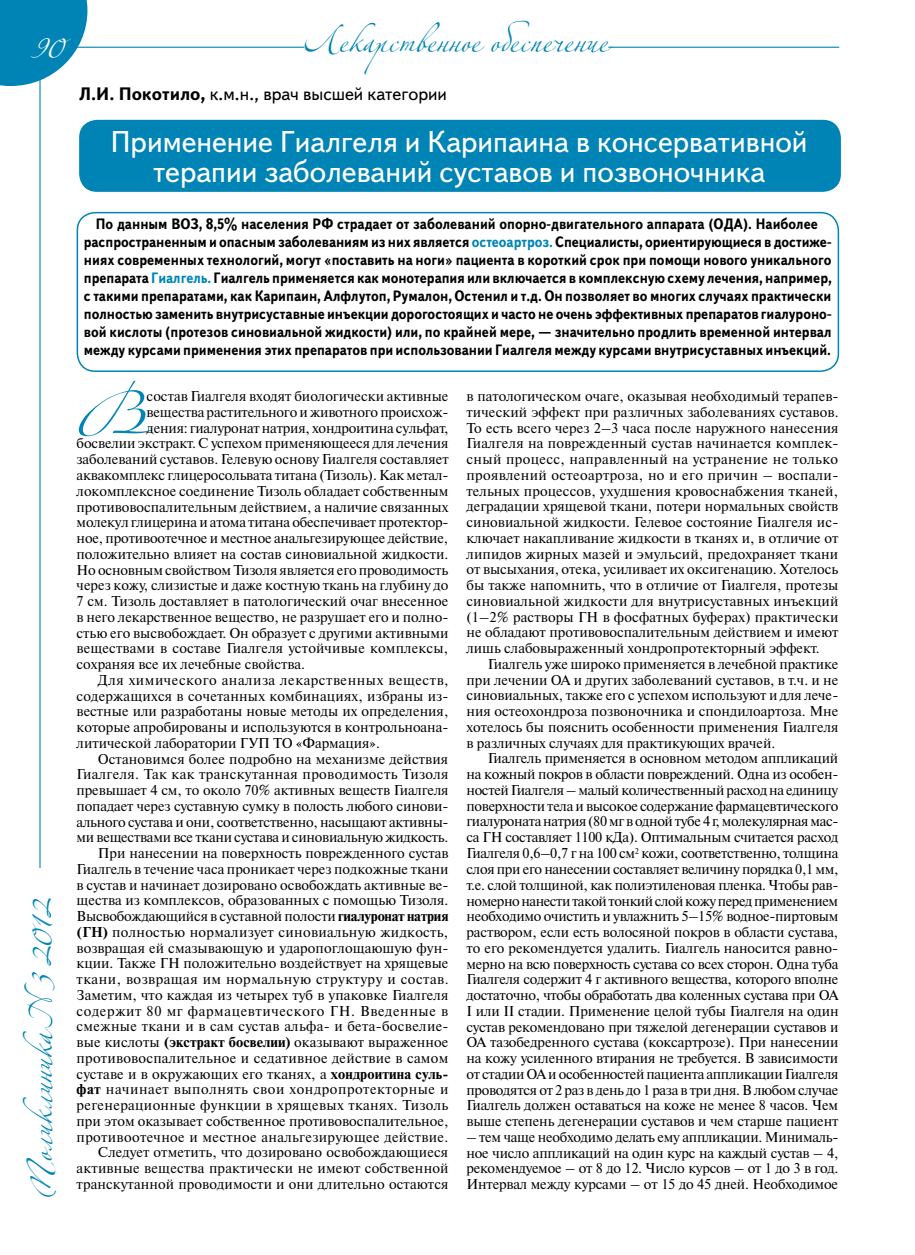
<style>
.page{position:relative;width:915px;height:1255px;background:#fff}
.page>*{position:absolute;margin:0;border:0;box-sizing:border-box;transform-origin:0 0}
.t1{font:77.25px "Zeferino One";color:#0084b6}
.t2{font:45px "Zeferino One";color:#0084b6}
.t3{font:45px "Zeferino One";color:#fff}
.t4{font:30px/30px "Text Book C";color:#fff;text-align:center}
.t5{font:18px "Text Book C";color:#000}
.t6{font:700 15px/18px "Text Book C";color:#000;text-align:center;scale:.9 1}
.t7{font:14.25px/15.8px "Newton C";color:#000;text-align:justify}
.t8{font:14.25px "Newton C";letter-spacing:.025em;color:#000}
.t9{font:14.25px "Newton C";letter-spacing:.035em;color:#000}
.t10{font:14.25px "Newton C";letter-spacing:.04em;color:#000}
.t11{font:14.25px "Newton C";letter-spacing:.02em;color:#000}
.s1{font-weight:700}
.s2{color:#0084b6}
</style>
<div class="page">
<hr style="left:60px;top:47px;width:779px;height:1px;background:#0084b6">
<svg style="left:0;top:0;width:87px;height:86px"></svg>
<hr style="left:39px;top:64px;width:2px;height:803px;background:#0084b6">
<div style="left:79px;top:120px;width:761px;height:72px;background:#0084b6;border-radius:18px"></div>
<div style="left:77px;top:212px;width:761px;height:160px;border:2px solid #0084b6;border-radius:18px"></div>
<div style="left:304px;top:12px;width:304px;height:39px;background:#fff"></div>
<h2 class="t3" style="left:32px;top:15px;width:34px">90</h2>
<h2 class="t2" style="left:304px;top:9px;width:305px">Лекарственное обеспечение</h2>
<p class="t5" style="left:79px;top:84px;width:369px"><span class="s1">Л.И. Покотило,</span> к.м.н., врач высшей категории</p>
<h3 class="t4" style="left:111px;top:127px;width:698px">Применение Гиалгеля и Карипаина в консервативной терапии заболеваний суставов и позвоночника</h3>
<p class="t6" style="left:84px;top:215px;width:832px">По данным ВОЗ, 8,5% населения РФ страдает от заболеваний опорно-двигательного аппарата (ОДА). Наиболее распространенным и опасным заболеваниям из них является <span class="s2">остеоартроз.</span> Специалисты, ориентирующиеся в достиже&shy;ниях современных технологий, могут «поставить на ноги» пациента в короткий срок при помощи нового уникального препарата <span class="s2">Гиалгель.</span> Гиалгель применяется как монотерапия или включается в комплексную схему лечения, например, с такими препаратами, как Карипаин, Алфлутоп, Румалон, Остенил и т.д. Он позволяет во многих случаях практически полностью заменить внутрисуставные инъекции дорогостоящих и часто не очень эффективных препаратов гиалуроно&shy;вой кислоты (протезов синовиальной жидкости) или, по крайней мере, — значительно продлить временной интервал между курсами применения этих препаратов при использовании Гиалгеля между курсами внутрисуставных инъекций.</p>
<h2 class="t2" style="left:9px;top:1198px;width:301px;rotate:-90deg">Поликлиника N3 2012</h2>
<h1 class="t1" style="left:77px;top:361px;width:71px">В</h1>
<p class="t7" style="left:147px;top:388px;width:303px">состав Гиалгеля входят биологически активные</p>
<p class="t7" style="left:147px;top:404px;width:303px">вещества растительного и животного происхож-</p>
<p class="t7" style="left:147px;top:420px;width:303px">дения: гиалуронат натрия, хондроитина сульфат,</p>
<p class="t7" style="left:77px;top:436px;width:373px">босвелии экстракт. С успехом применяющееся для лечения</p>
<p class="t7" style="left:77px;top:451px;width:373px">заболеваний суставов. Гелевую основу Гиалгеля составляет</p>
<p class="t7" style="left:77px;top:467px;width:373px">аквакомплекс глицеросольвата титана (Тизоль). Как метал-</p>
<p class="t7" style="left:77px;top:483px;width:373px">локомплексное соединение Тизоль обладает собственным</p>
<p class="t7" style="left:77px;top:499px;width:373px">противовоспалительным действием, а наличие связанных</p>
<p class="t7" style="left:77px;top:514px;width:373px">молекул глицерина и атома титана обеспечивает протектор-</p>
<p class="t7" style="left:77px;top:530px;width:373px">ное, противоотечное и местное анальгезирующее действие,</p>
<p class="t7" style="left:77px;top:546px;width:373px">положительно влияет на состав синовиальной жидкости.</p>
<p class="t7" style="left:77px;top:562px;width:373px">Но основным свойством Тизоля является его проводимость</p>
<p class="t7" style="left:77px;top:577px;width:373px">через кожу, слизистые и даже костную ткань на глубину до</p>
<p class="t7" style="left:77px;top:593px;width:373px">7 см. Тизоль доставляет в патологический очаг внесенное</p>
<p class="t7" style="left:77px;top:609px;width:373px">в него лекарственное вещество, не разрушает его и полно-</p>
<p class="t7" style="left:77px;top:625px;width:373px">стью его высвобождает. Он образует с другими активными</p>
<p class="t7" style="left:77px;top:640px;width:373px">веществами в составе Гиалгеля устойчивые комплексы,</p>
<p class="t7" style="left:77px;top:656px;width:230px">сохраняя все их лечебные свойства.</p>
<p class="t9" style="left:98px;top:672px;width:352px">Для химического анализа лекарственных веществ,</p>
<p class="t7" style="left:77px;top:687px;width:373px">содержащихся в сочетанных комбинациях, избраны из-</p>
<p class="t7" style="left:77px;top:703px;width:373px">вестные или разработаны новые методы их определения,</p>
<p class="t7" style="left:77px;top:719px;width:373px">которые апробированы и используются в контрольноана-</p>
<p class="t7" style="left:77px;top:735px;width:305px">литической лаборатории ГУП ТО «Фармация».</p>
<p class="t7" style="left:98px;top:750px;width:352px">Остановимся более подробно на механизме действия</p>
<p class="t8" style="left:77px;top:766px;width:373px">Гиалгеля. Так как транскутанная проводимость Тизоля</p>
<p class="t7" style="left:77px;top:782px;width:373px">превышает 4 см, то около 70% активных веществ Гиалгеля</p>
<p class="t7" style="left:77px;top:798px;width:373px">попадает через суставную сумку в полость любого синови-</p>
<p class="t7" style="left:77px;top:813px;width:373px">ального сустава и они, соответственно, насыщают активны-</p>
<p class="t7" style="left:77px;top:829px;width:373px">ми веществами все ткани сустава и синовиальную жидкость.</p>
<p class="t7" style="left:98px;top:845px;width:352px">При нанесении на поверхность поврежденного сустав</p>
<p class="t7" style="left:77px;top:861px;width:373px">Гиалгель в течение часа проникает через подкожные ткани</p>
<p class="t7" style="left:77px;top:876px;width:373px">в сустав и начинает дозировано освобождать активные ве-</p>
<p class="t7" style="left:77px;top:892px;width:373px">щества из комплексов, образованных с помощью Тизоля.</p>
<p class="t7" style="left:77px;top:908px;width:373px">Высвобождающийся в суставной полости <span class="s1">гиалуронат натрия</span></p>
<p class="t11" style="left:77px;top:924px;width:373px"><span class="s1">(ГН)</span> полностью нормализует синовиальную жидкость,</p>
<p class="t7" style="left:77px;top:939px;width:373px">возвращая ей смазывающую и ударопоглощаюшую фун-</p>
<p class="t7" style="left:77px;top:955px;width:373px">кции. Также ГН положительно воздействует на хрящевые</p>
<p class="t9" style="left:77px;top:971px;width:373px">ткани, возвращая им нормальную структуру и состав.</p>
<p class="t7" style="left:77px;top:987px;width:373px">Заметим, что каждая из четырех туб в упаковке Гиалгеля</p>
<p class="t10" style="left:77px;top:1002px;width:373px">содержит 80 мг фармацевтического ГН. Введенные в</p>
<p class="t8" style="left:77px;top:1018px;width:373px">смежные ткани и в сам сустав альфа- и бета-босвелие-</p>
<p class="t7" style="left:77px;top:1034px;width:373px">вые кислоты <span class="s1">(экстракт босвелии)</span> оказывают выраженное</p>
<p class="t7" style="left:77px;top:1050px;width:373px">противовоспалительное и седативное действие в самом</p>
<p class="t7" style="left:77px;top:1065px;width:373px">суставе и в окружающих его тканях, а <span class="s1">хондроитина суль-</span></p>
<p class="t10" style="left:77px;top:1081px;width:373px"><span class="s1">фат</span> начинает выполнять свои хондропротекторные и</p>
<p class="t8" style="left:77px;top:1097px;width:373px">регенерационные функции в хрящевых тканях. Тизоль</p>
<p class="t7" style="left:77px;top:1113px;width:373px">при этом оказывает собственное противовоспалительное,</p>
<p class="t8" style="left:77px;top:1128px;width:373px">противоотечное и местное анальгезирующее действие.</p>
<p class="t7" style="left:98px;top:1144px;width:352px">Следует отметить, что дозировано освобождающиеся</p>
<p class="t7" style="left:77px;top:1160px;width:373px">активные вещества практически не имеют собственной</p>
<p class="t7" style="left:77px;top:1176px;width:373px">транскутанной проводимости и они длительно остаются</p>
<p class="t7" style="left:466px;top:388px;width:373px">в патологическом очаге, оказывая необходимый терапев&shy;тический эффект при различных заболеваниях суставов.<br>То есть всего через 2–3 часа после наружного нанесения Гиалгеля на поврежденный сустав начинается комплек&shy;сный процесс, направленный на устранение не только проявлений остеоартроза, но и его причин – воспали&shy;тельных процессов, ухудшения кровоснабжения тканей, деградации хрящевой ткани, потери нормальных свойств синовиальной жидкости. Гелевое состояние Гиалгеля ис&shy;ключает накапливание жидкости в тканях и, в отличие от липидов жирных мазей и эмульсий, предохраняет ткани от высыхания, отека, усиливает их оксигенацию. Хотелось бы также напомнить, что в отличие от Гиалгеля, протезы синовиальной жидкости для внутрисуставных инъекций (1–2% растворы ГН в фосфатных буферах) практически не обладают противовоспалительным действием и имеют лишь слабовыраженный хондропротекторный эффект.</p>
<p class="t7" style="left:466px;top:656px;width:373px;text-indent:21px">Гиалгель уже широко применяется в лечебной практике при лечении ОА и других заболеваний суставов, в т.ч. и не синовиальных, также его с успехом используют и для лече&shy;ния остеохондроза позвоночника и спондилоартоза. Мне хотелось бы пояснить особенности применения Гиалгеля в различных случаях для практикующих врачей.</p>
<p class="t7" style="left:466px;top:750px;width:373px;text-indent:21px">Гиалгель применяется в основном методом аппликаций на кожный покров в области повреждений. Одна из особен&shy;ностей Гиалгеля – малый количественный расход на единицу поверхности тела и высокое содержание фармацевтического гиалуроната натрия (80 мг водной тубе 4 г, молекулярная мас&shy;са ГН составляет 1100 кДа). Оптимальным считается расход Гиалгеля 0,6–0,7 г на 100 см<sup>2</sup> кожи, соответственно, толщина слоя при его нанесении составляет величину порядка 0,1 мм, т.е. слой толщиной, как полиэтиленовая пленка. Чтобы рав&shy;номерно нанести такой тонкий слой кожу перед применением необходимо очистить и увлажнить 5–15% водное-пиртовым раствором, если есть волосяной покров в области сустава, то его рекомендуется удалить. Гиалгель наносится равно&shy;мерно на всю поверхность сустава со всех сторон. Одна туба Гиалгеля содержит 4 г активного вещества, которого вполне достаточно, чтобы обработать два коленных сустава при ОА I или II стадии. Применение целой тубы Гиалгеля на один сустав рекомендовано при тяжелой дегенерации суставов и ОА тазобедренного сустава (коксартрозе). При нанесении на кожу усиленного втирания не требуется. В зависимости от стадии ОА и особенностей пациента аппликации Гиалгеля проводятся от 2 раз в день до 1 раза в три дня. В любом случае Гиалгель должен оставаться на коже не менее 8 часов. Чем выше степень дегенерации суставов и чем старше пациент</p>
<p class="t7" style="left:466px;top:1128px;width:373px">– тем чаще необходимо делать ему аппликации. Минималь&shy;ное число аппликаций на один курс на каждый сустав – 4, рекомендуемое – от 8 до 12. Число курсов – от 1 до 3 в год.<br>Интервал между курсами – от 15 до 45 дней. Необходимое</p>
</div>
